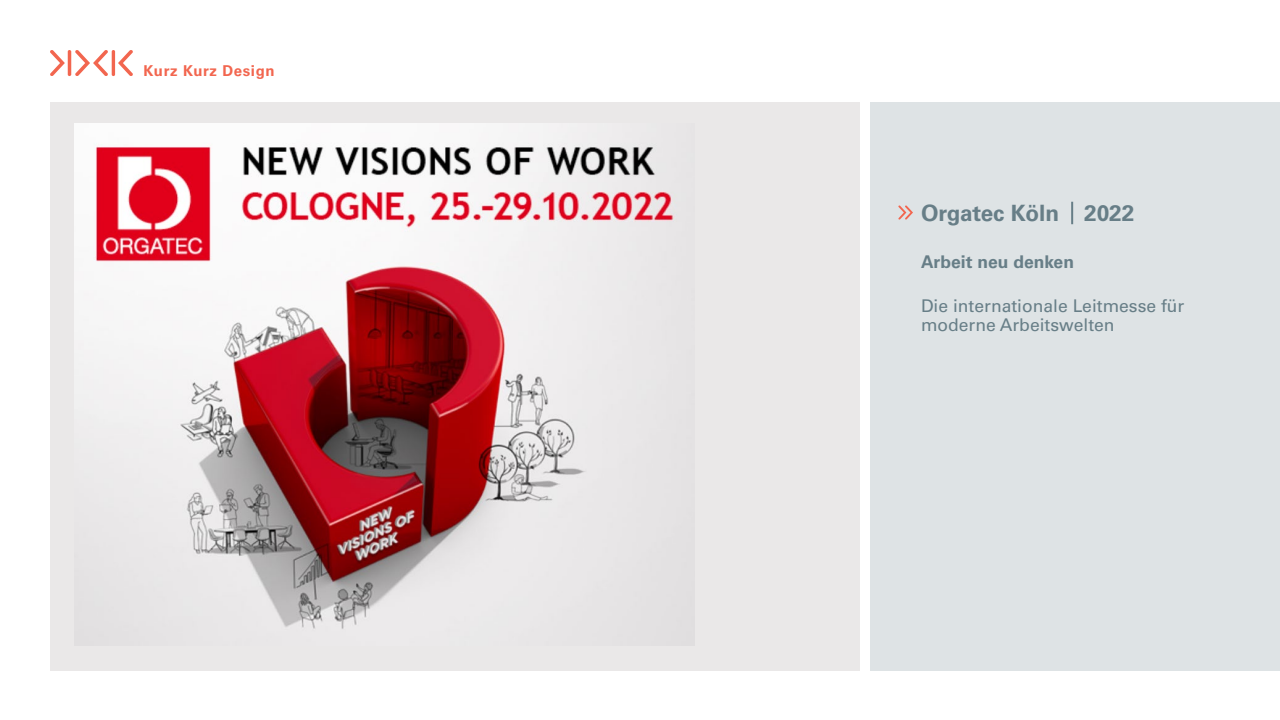
<style>
.page{position:relative;width:1280px;height:720px;background:#fff}
.page>*{position:absolute;margin:0;border:0;box-sizing:border-box;transform-origin:0 0}
.t1{font:700 22.5px "Univers LT Std";color:#677e87}
.t2{font:17.5px "Univers LT Std";color:#677e87}
.t3{font:700 17.5px "Univers LT Std";color:#677e87}
.t4{font:700 15px "Univers LT Std";letter-spacing:.04em;color:#f2664f}
</style>
<div class="page">
<hr style="left:68px;top:50px;width:3px;height:26px;background:#f2664f;border-radius:2px">
<svg style="left:50px;top:50px;width:15px;height:26px"></svg>
<hr style="left:112px;top:50px;width:3px;height:26px;background:#f2664f;border-radius:2px">
<svg style="left:118px;top:50px;width:15px;height:26px"></svg>
<svg style="left:75px;top:50px;width:33px;height:26px"></svg>
<div style="left:50px;top:102px;width:810px;height:569px;background:#eae8e8"></div>
<div style="left:870px;top:102px;width:410px;height:569px;background:#d9dfe1"></div>
<svg style="left:898px;top:205px;width:15px;height:15px"></svg>
<hr style="left:1071px;top:202px;width:2px;height:22px;background:#677e87">
<img style="left:75px;top:124px;width:599px;height:505px">
<p class="t4" style="left:144px;top:62px;width:133px">Kurz Kurz Design</p>
<p class="t1" style="left:921px;top:200px;width:215px">Orgatec Köln 2022</p>
<p class="t3" style="left:921px;top:252px;width:155px">Arbeit neu denken</p>
<p class="t2" style="left:921px;top:295px;width:265px">Die internationale Leitmesse für</p>
<p class="t2" style="left:921px;top:314px;width:195px">moderne Arbeitswelten</p>
</div>
